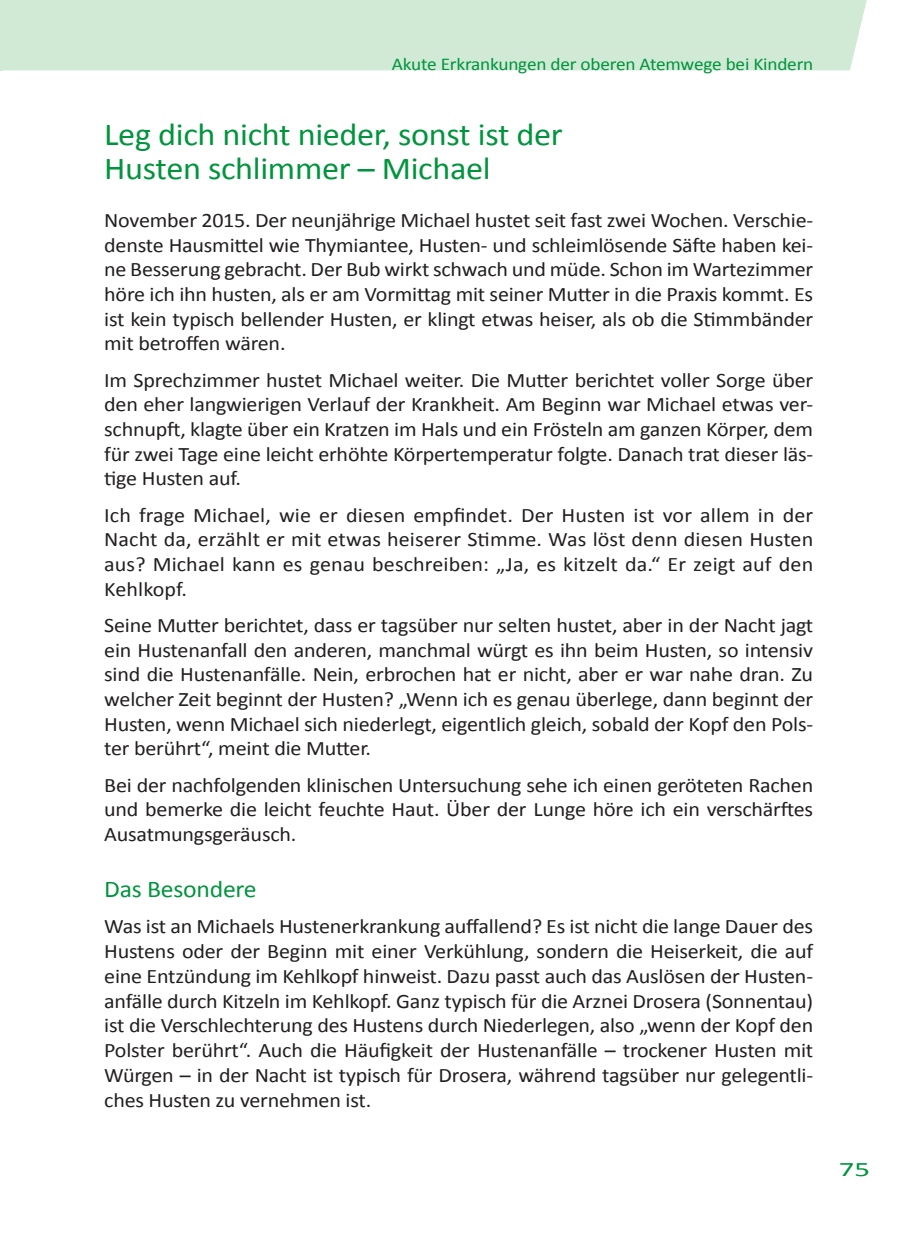
<style>
.page{position:relative;width:918px;height:1241px;background:#fff}
.page>*{position:absolute;margin:0;border:0;box-sizing:border-box;transform-origin:0 0}
.Titel_16pt{font:32px/34px "Calibri";letter-spacing:-.01em;color:#00943d;scale:1.07 1}
.Titel_12pt{font:24px "Calibri";letter-spacing:-.01em;color:#00943d;scale:1.07 1}
.t1{font:20.6px/24.8px "Calibri";letter-spacing:-.01em;color:#231f20;text-align:justify;scale:1.07 1}
.t2{font:20.6px "Calibri";color:#00943d;scale:1.5 1}
.t3{font:18px "Calibri";letter-spacing:-.01em;color:#00943d;scale:1.07 1}
</style>
<div class="page">
<div style="left:0;top:0;width:867px;height:70px;background:#d0ead6"></div>
<p class="t3" style="left:392px;top:53px;width:395px">Akute Erkrankungen der oberen Atemwege bei Kindern</p>
<p class="Titel_16pt" style="left:104px;top:118px;width:430px">Leg dich nicht nieder, sonst ist der<br>Husten schlimmer – Michael</p>
<p class="t1" style="left:104px;top:208px;width:664px">November 2015. Der neunjährige Michael hustet seit fast zwei Wochen. Verschie&shy;denste Hausmittel wie Thymiantee, Husten- und schleimlösende Säfte haben kei&shy;ne Besserung gebracht. Der Bub wirkt schwach und müde. Schon im Wartezimmer höre ich ihn husten, als er am Vormittag mit seiner Mutter in die Praxis kommt. Es ist kein typisch bellender Husten, er klingt etwas heiser, als ob die Stimmbänder mit betroffen wären.</p>
<p class="t1" style="left:104px;top:367px;width:664px">Im Sprechzimmer hustet Michael weiter. Die Mutter berichtet voller Sorge über den eher langwierigen Verlauf der Krankheit. Am Beginn war Michael etwas ver&shy;schnupft, klagte über ein Kratzen im Hals und ein Frösteln am ganzen Körper, dem für zwei Tage eine leicht erhöhte Körpertemperatur folgte. Danach trat dieser läs&shy;tige Husten auf.</p>
<p class="t1" style="left:104px;top:502px;width:664px">Ich frage Michael, wie er diesen empfindet. Der Husten ist vor allem in der Nacht da, erzählt er mit etwas heiserer Stimme. Was löst denn diesen Husten aus? Michael kann es genau beschreiben: „Ja, es kitzelt da.“ Er zeigt auf den Kehlkopf.</p>
<p class="t1" style="left:104px;top:612px;width:664px">Seine Mutter berichtet, dass er tagsüber nur selten hustet, aber in der Nacht jagt ein Hustenanfall den anderen, manchmal würgt es ihn beim Husten, so intensiv sind die Hustenanfälle. Nein, erbrochen hat er nicht, aber er war nahe dran. Zu welcher Zeit beginnt der Husten? „Wenn ich es genau überlege, dann beginnt der Husten, wenn Michael sich niederlegt, eigentlich gleich, sobald der Kopf den Pols&shy;ter berührt“, meint die Mutter.</p>
<p class="t1" style="left:104px;top:772px;width:664px">Bei der nachfolgenden klinischen Untersuchung sehe ich einen geröteten Rachen und bemerke die leicht feuchte Haut. Über der Lunge höre ich ein verschärftes Ausatmungsgeräusch.</p>
<p class="Titel_12pt" style="left:104px;top:874px;width:144px">Das Besondere</p>
<p class="t1" style="left:104px;top:914px;width:664px">Was ist an Michaels Hustenerkrankung auffallend? Es ist nicht die lange Dauer des Hustens oder der Beginn mit einer Verkühlung, sondern die Heiserkeit, die auf eine Entzündung im Kehlkopf hinweist. Dazu passt auch das Auslösen der Husten&shy;anfälle durch Kitzeln im Kehlkopf. Ganz typisch für die Arznei Drosera (Sonnentau) ist die Verschlechterung des Hustens durch Niederlegen, also „wenn der Kopf den Polster berührt“. Auch die Häufigkeit der Hustenanfälle – trockener Husten mit Würgen – in der Nacht ist typisch für Drosera, während tagsüber nur gelegentli&shy;ches Husten zu vernehmen ist.</p>
<p class="t2" style="left:838px;top:1156px;width:22px">75</p>
</div>
